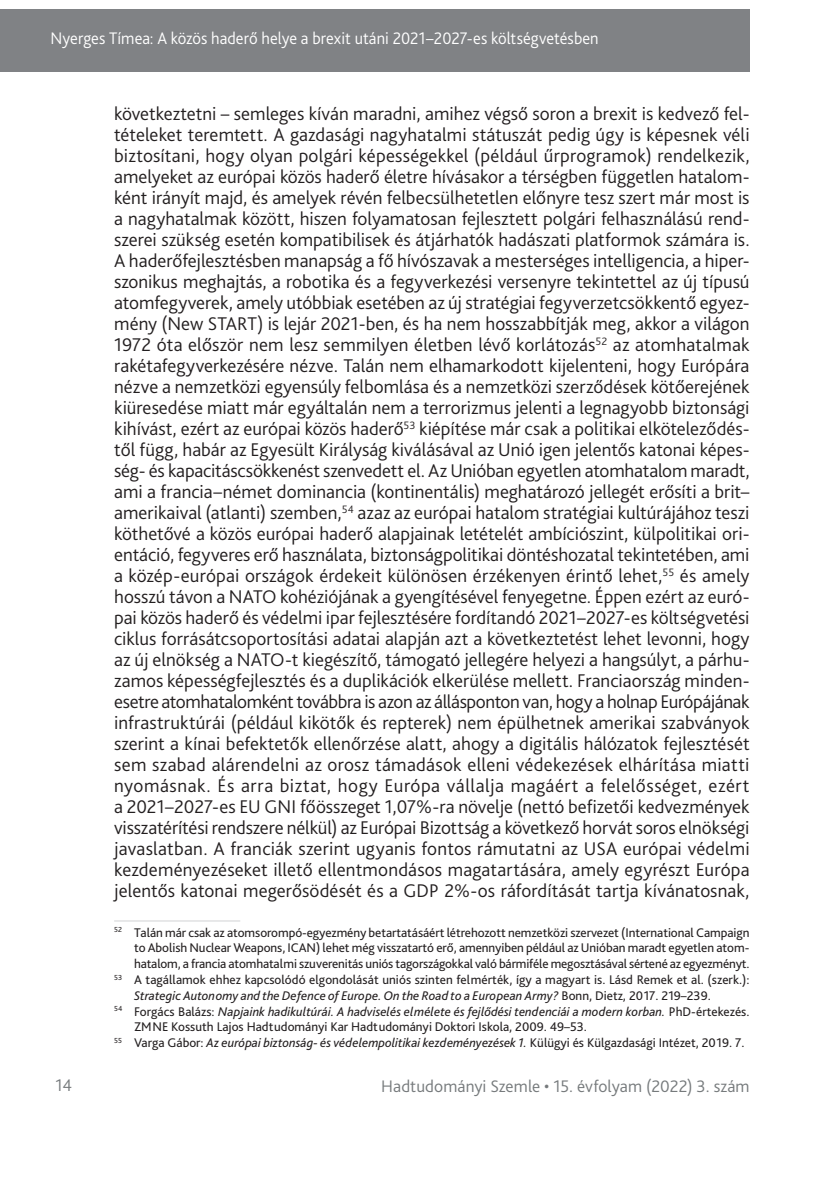
<style>
.page{position:relative;width:834px;height:1181px;background:#fff}
.page>*{position:absolute;margin:0;border:0;box-sizing:border-box;transform-origin:0 0}
._1__Body{font:300 19.25px/21px "Bliss Pro";letter-spacing:.005em;color:#231f20;text-align:justify}
.t1{font:300 17.5px "Bliss Pro";letter-spacing:.005em;color:#fff;scale:.95 1}
.t2{font:300 17.5px "Bliss Pro";letter-spacing:.005em;color:#767a7c}
.Lábjegyzet{font:13.12px/15.8px "Bliss Pro";color:#231f20}
.Lábjegyzet-2{font:italic 13.12px "Bliss Pro";color:#231f20}
.s1{font-style:italic}
.s2{font-style:normal}
</style>
<div class="page">
<div style="left:0;top:9px;width:749px;height:63px;background:#808285"></div>
<hr style="left:114px;top:920px;width:126px;height:1px;background:#d1d2d4">
<p class="t1" style="left:51px;top:27px;width:578px">Nyerges Tímea: A közös haderő helye a brexit utáni 2021–2027-es költségvetésben</p>
<p class="_1__Body" style="left:114px;top:103px;width:637px">következtetni – semleges kíván maradni, amihez végső soron a brexit is kedvező fel&shy;tételeket teremtett. A gazdasági nagyhatalmi státuszát pedig úgy is képesnek véli biztosítani, hogy olyan polgári képességekkel (például űrprogramok) rendelkezik, amelyeket az európai közös haderő életre hívásakor a térségben független hatalom&shy;ként irányít majd, és amelyek révén felbecsülhetetlen előnyre tesz szert már most is a nagyhatalmak között, hiszen folyamatosan fejlesztett polgári felhasználású rend&shy;szerei szükség esetén kompatibilisek és átjárhatók hadászati platformok számára is.<br>A haderőfejlesztésben manapság a fő hívószavak a mesterséges intelligencia, a hiper&shy;szonikus meghajtás, a robotika és a fegyverkezési versenyre tekintettel az új típusú atomfegyverek, amely utóbbiak esetében az új stratégiai fegyverzetcsökkentő egyez&shy;mény (New START) is lejár 2021-ben, és ha nem hosszabbítják meg, akkor a világon 1972 óta először nem lesz semmilyen életben lévő korlátozás<sup>52</sup> az atomhatalmak rakétafegyverkezésére nézve. Talán nem elhamarkodott kijelenteni, hogy Európára nézve a nemzetközi egyensúly felbomlása és a nemzetközi szerződések kötőerejének kiüresedése miatt már egyáltalán nem a terrorizmus jelenti a legnagyobb biztonsági kihívást, ezért az európai közös haderő<sup>53</sup> kiépítése már csak a politikai elköteleződés&shy;től függ, habár az Egyesült Királyság kiválásával az Unió igen jelentős katonai képes&shy;ség- és kapacitáscsökkenést szenvedett el. Az Unióban egyetlen atomhatalom maradt, ami a francia–német dominancia (kontinentális) meghatározó jellegét erősíti a brit– amerikaival (atlanti) szemben,<sup>54</sup> azaz az európai hatalom stratégiai kultúrájához teszi köthetővé a közös európai haderő alapjainak letételét ambíciószint, külpolitikai ori&shy;entáció, fegyveres erő használata, biztonságpolitikai döntéshozatal tekintetében, ami a közép-európai országok érdekeit különösen érzékenyen érintő lehet,<sup>55</sup> és amely hosszú távon a NATO kohéziójának a gyengítésével fenyegetne. Éppen ezért az euró&shy;pai közös haderő és védelmi ipar fejlesztésére fordítandó 2021–2027-es költségvetési ciklus forrásátcsoportosítási adatai alapján azt a következtetést lehet levonni, hogy az új elnökség a NATO-t kiegészítő, támogató jellegére helyezi a hangsúlyt, a párhu&shy;zamos képességfejlesztés és a duplikációk elkerülése mellett. Franciaország minden&shy;esetre atomhatalomként továbbra is azon az állásponton van, hogy a holnap Európájának infrastruktúrái (például kikötők és repterek) nem épülhetnek amerikai szabványok szerint a kínai befektetők ellenőrzése alatt, ahogy a digitális hálózatok fejlesztését sem szabad alárendelni az orosz támadások elleni védekezések elhárítása miatti nyomásnak. És arra biztat, hogy Európa vállalja magáért a felelősséget, ezért a -2021–2027‑es EU GNI főösszeget 1,07%-ra növelje (nettó befizetői kedvezmények visszatérítési rendszere nélkül) az Európai Bizottság a következő horvát soros elnökségi javaslatban. A franciák szerint ugyanis fontos rámutatni az USA európai védelmi kezdeményezéseket illető ellentmondásos magatartására, amely egyrészt Európa jelentős katonai megerősödését és a GDP 2%-os ráfordítását tartja kívánatosnak,</p>
<p class="Lábjegyzet" style="left:134px;top:924px;width:617px;text-align:justify;text-indent:-20px"><sup>52</sup> Talán már csak az atomsorompó-egyezmény betartatásáért létrehozott nemzetközi szervezet (International Campaign to Abolish Nuclear Weapons, ICAN) lehet még visszatartó erő, amennyiben például az Unióban maradt egyetlen atom&shy;hatalom, a francia atomhatalmi szuverenitás uniós tagországokkal való bármiféle megosztásával sértené az egyezményt.</p>
<p class="Lábjegyzet" style="left:134px;top:971px;width:617px;text-indent:-20px"><sup>53</sup> A tagállamok ehhez kapcsolódó elgondolását uniós szinten felmérték, így a magyart is. Lásd Remek et al. (szerk.):<br><span class="s1">Strategic Autonomy and the Defence of Europe. On the Road to a European Army?</span> Bonn, Dietz, 2017. 219–239.</p>
<p class="Lábjegyzet" style="left:134px;top:1003px;width:617px;text-indent:-20px"><sup>54</sup> Forgács Balázs: <span class="s1">Napjaink hadikultúrái. A hadviselés elmélete és fejlődési tendenciái a modern korban.</span> PhD-értekezés.<br>ZMNE Kossuth Lajos Hadtudományi Kar Hadtudományi Doktori Iskola, 2009. 49–53.</p>
<p class="Lábjegyzet-2" style="left:114px;top:1034px;width:631px"><sup>55</sup> <span class="s2">Varga Gábor:</span> Az európai biztonság- és védelempolitikai kezdeményezések 1. <span class="s2">Külügyi és Külgazdasági Intézet, 2019. 7.</span></p>
<p class="t2" style="left:56px;top:1074px;width:18px">14</p>
<p class="t2" style="left:381px;top:1075px;width:370px">Hadtudományi Szemle • 15. évfolyam (2022) 3. szám</p>
</div>
